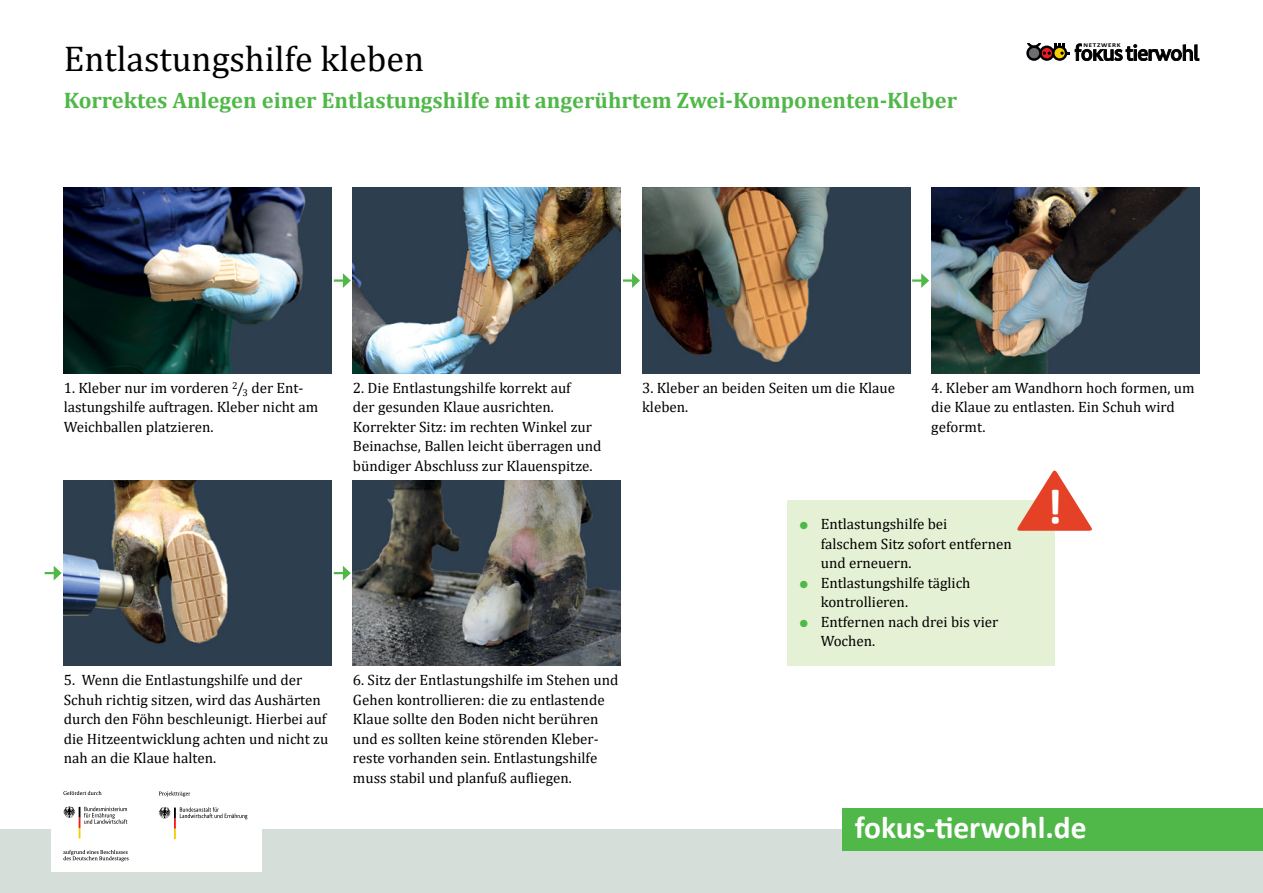
<style>
.page{position:relative;width:1263px;height:893px;background:#fff}
.page>*{position:absolute;margin:0;border:0;box-sizing:border-box;transform-origin:0 0}
.zwischenüberschrift{font:700 49.5px "Calibri";color:#fff}
.Überschrift_1{font:36px "Cambria";color:#000}
.t1{font:700 31.5px "Calibri";color:#fff}
.Überschrift_1-2{font:700 22.5px "Cambria";color:#50b848}
.copy{font:15px/19.5px "Cambria";color:#000}
.t2{font:700 5.85px "Calibri";letter-spacing:.09em;color:#000;scale:1.2 1}
.s1{font-size:10.5px;color:#50b848}
</style>
<div class="page">
<div style="left:0;top:829px;width:1263px;height:64px;background:#d6deda"></div>
<svg style="left:1027px;top:43px;width:172px;height:18px"></svg>
<div style="left:787px;top:501px;width:267px;height:165px;background:#e5f1d4"></div>
<div style="left:51px;top:780px;width:211px;height:92px;background:#fff"></div>
<svg style="left:63px;top:791px;width:39px;height:4px"></svg>
<svg style="left:63px;top:850px;width:66px;height:11px"></svg>
<svg style="left:63px;top:806px;width:64px;height:32px"></svg>
<svg style="left:159px;top:807px;width:88px;height:32px"></svg>
<svg style="left:159px;top:791px;width:31px;height:6px"></svg>
<img style="left:64px;top:188px;width:268px;height:185px">
<img style="left:353px;top:188px;width:268px;height:185px">
<img style="left:64px;top:480px;width:268px;height:186px">
<img style="left:353px;top:480px;width:268px;height:186px">
<img style="left:642px;top:188px;width:268px;height:185px">
<img style="left:931px;top:188px;width:268px;height:185px">
<div style="left:842px;top:808px;width:421px;height:42px;background:#50b848"></div>
<svg style="left:334px;top:273px;width:17px;height:15px"></svg>
<svg style="left:334px;top:566px;width:17px;height:14px"></svg>
<svg style="left:45px;top:566px;width:17px;height:14px"></svg>
<svg style="left:623px;top:273px;width:17px;height:15px"></svg>
<svg style="left:912px;top:273px;width:17px;height:15px"></svg>
<svg style="left:1016px;top:470px;width:76px;height:61px"></svg>
<p class="Überschrift_1" style="left:64px;top:37px;width:362px">Entlastungshilfe kleben</p>
<p class="Überschrift_1-2" style="left:64px;top:84px;width:895px">Korrektes Anlegen einer Entlastungshilfe mit angerührtem Zwei-Komponenten-Kleber</p>
<p class="t2" style="left:1083px;top:41px;width:32px">NETZWERK</p>
<p class="copy" style="left:64px;top:378px;width:256px">1. Kleber nur im vorderen <sup>2</sup>/<sub>3</sub> der Ent&shy;lastungshilfe auftragen. Kleber nicht am<br>Weichballen platzieren.</p>
<p class="copy" style="left:64px;top:670px;width:266px">5. Wenn die Entlastungshilfe und der Schuh richtig sitzen, wird das Aushärten durch den Föhn beschleunigt. Hierbei auf die Hitzeentwicklung achten und nicht zu nah an die Klaue halten.</p>
<p class="copy" style="left:353px;top:378px;width:250px">2. Die Entlastungshilfe korrekt auf<br>der gesunden Klaue ausrichten.<br>Korrekter Sitz: im rechten Winkel zur Beinachse, Ballen leicht überragen und bündiger Abschluss zur Klauenspitze.</p>
<p class="copy" style="left:353px;top:670px;width:267px">6. Sitz der Entlastungshilfe im Stehen und Gehen kontrollieren: die zu entlastende Klaue sollte den Boden nicht berühren und es sollten keine störenden Kleber&shy;reste vorhanden sein. Entlastungshilfe muss stabil und planfuß aufliegen.</p>
<p class="copy" style="left:642px;top:378px;width:255px">3. Kleber an beiden Seiten um die Klaue kleben.</p>
<p class="copy" style="left:931px;top:378px;width:265px">4. Kleber am Wandhorn hoch formen, um die Klaue zu entlasten. Ein Schuh wird geformt.</p>
<p class="copy" style="left:821px;top:514px;width:193px;text-indent:-21px"><span class="s1">●</span> Entlastungshilfe bei<br>falschem Sitz sofort entfernen und erneuern.</p>
<p class="copy" style="left:821px;top:573px;width:151px;text-indent:-21px"><span class="s1">●</span> Entlastungshilfe täglich kontrollieren.</p>
<p class="copy" style="left:821px;top:612px;width:179px;text-indent:-21px"><span class="s1">●</span> Entfernen nach drei bis vier<br>Wochen.</p>
<p class="zwischenüberschrift" style="left:1046px;top:472px;width:18px">!</p>
<p class="t1" style="left:855px;top:805px;width:233px">fokus-tierwohl.de</p>
</div>
